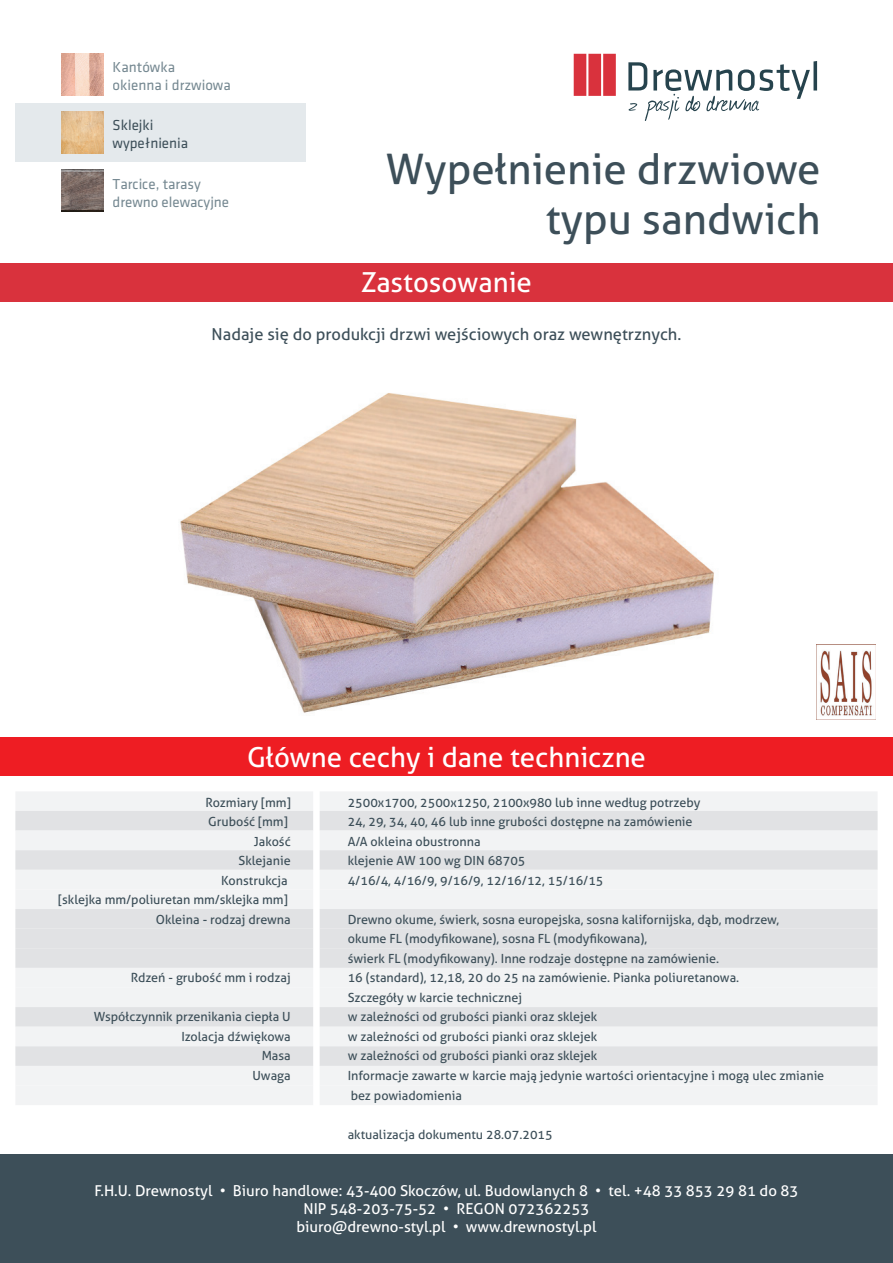
<style>
.page{position:relative;width:893px;height:1263px;background:#fff}
.page>*{position:absolute;margin:0;border:0;box-sizing:border-box;transform-origin:0 0}
.t1{font:42px/49.5px "Aller";color:#3d4f59;text-align:right}
.t2{font:27.6px "Aller";color:#fff}
.t3{font:16.5px "Aller";color:#3d4f59}
.t4{font:15px/18px "Aller";color:#fff;text-align:center}
.t5{font:15px/18px "Klavika Regular OSF";color:#758891}
.t6{font:15px/18px "Klavika Regular OSF";color:#3d4f59}
.t7{font:12.6px/19.5px "Aller";color:#3d4f59;text-align:right}
</style>
<div class="page">
<div style="left:15px;top:103px;width:291px;height:59px;background:#e4e9ec"></div>
<img style="left:180px;top:393px;width:534px;height:320px">
<img style="left:62px;top:112px;width:42px;height:42px">
<img style="left:62px;top:54px;width:42px;height:42px">
<img style="left:62px;top:170px;width:42px;height:42px">
<div style="left:0;top:1154px;width:893px;height:109px;background:#3d4f59"></div>
<div style="left:0;top:263px;width:893px;height:38px;background:#d9323d"></div>
<div style="left:0;top:737px;width:893px;height:38px;background:#ee1d23"></div>
<svg style="left:574px;top:54px;width:42px;height:42px;background:#dc4751"></svg>
<svg style="left:628px;top:61px;width:189px;height:60px"></svg>
<img style="left:816px;top:644px;width:60px;height:76px">
<svg style="left:15px;top:792px;width:863px;height:313px"></svg>
<p class="t5" style="left:113px;top:58px;width:120px">Kantówka<br>okienna i drzwiowa</p>
<p class="t6" style="left:113px;top:116px;width:77px">Sklejki wypełnienia</p>
<p class="t5" style="left:113px;top:175px;width:118px">Tarcice, tarasy drewno elewacyjne</p>
<h1 class="t1" style="left:386px;top:144px;width:436px">Wypełnienie drzwiowe typu sandwich</h1>
<h2 class="t2" style="left:361px;top:265px;width:172px">Zastosowanie</h2>
<h3 class="t3" style="left:212px;top:324px;width:471px">Nadaje się do produkcji drzwi wejściowych oraz wewnętrznych.</h3>
<h2 class="t2" style="left:247px;top:740px;width:400px">Główne cechy i dane techniczne</h2>
<p class="t7" style="left:58px;top:793px;width:234px">Rozmiary [mm]<br>Grubość [mm]<br>Jakość<br>Sklejanie<br>Konstrukcja<br>[sklejka mm/poliuretan mm/sklejka mm]<br>Okleina - rodzaj drewna</p>
<p class="t7" style="left:131px;top:968px;width:162px">Rdzeń - grubość mm i rodzaj</p>
<p class="t7" style="left:94px;top:1007px;width:198px">Współczynnik przenikania ciepła U<br>Izolacja dźwiękowa<br>Masa<br>Uwaga</p>
<p class="t7" style="left:348px;top:793px;width:354px;text-align:left">2500x1700, 2500x1250, 2100x980 lub inne według potrzeby 24, 29, 34, 40, 46 lub inne grubości dostępne na zamówienie A/A okleina obustronna<br>klejenie AW 100 wg DIN 68705<br>4/16/4, 4/16/9, 9/16/9, 12/16/12, 15/16/15</p>
<p class="t7" style="left:348px;top:910px;width:478px;text-align:left">Drewno okume, świerk, sosna europejska, sosna kalifornijska, dąb, modrzew,<br>okume FL (modyfikowane), sosna FL (modyfikowana),<br>świerk FL (modyfikowany). Inne rodzaje dostępne na zamówienie.<br>16 (standard), 12,18, 20 do 25 na zamówienie. Pianka poliuretanowa.<br>Szczegóły w karcie technicznej<br>w zależności od grubości pianki oraz sklejek<br>w zależności od grubości pianki oraz sklejek<br>w zależności od grubości pianki oraz sklejek<br>Informacje zawarte w karcie mają jedynie wartości orientacyjne i mogą ulec zmianie bez powiadomienia</p>
<p class="t7" style="left:348px;top:1124px;width:206px">aktualizacja dokumentu 28.07.2015</p>
<p class="t4" style="left:94px;top:1182px;width:706px">F.H.U. Drewnostyl • Biuro handlowe: 43-400 Skoczów, ul. Budowlanych 8 • tel. +48 33 853 29 81 do 83<br>NIP 548-203-75-52 • REGON 072362253<br>biuro@drewno-styl.pl • www.drewnostyl.pl</p>
</div>
